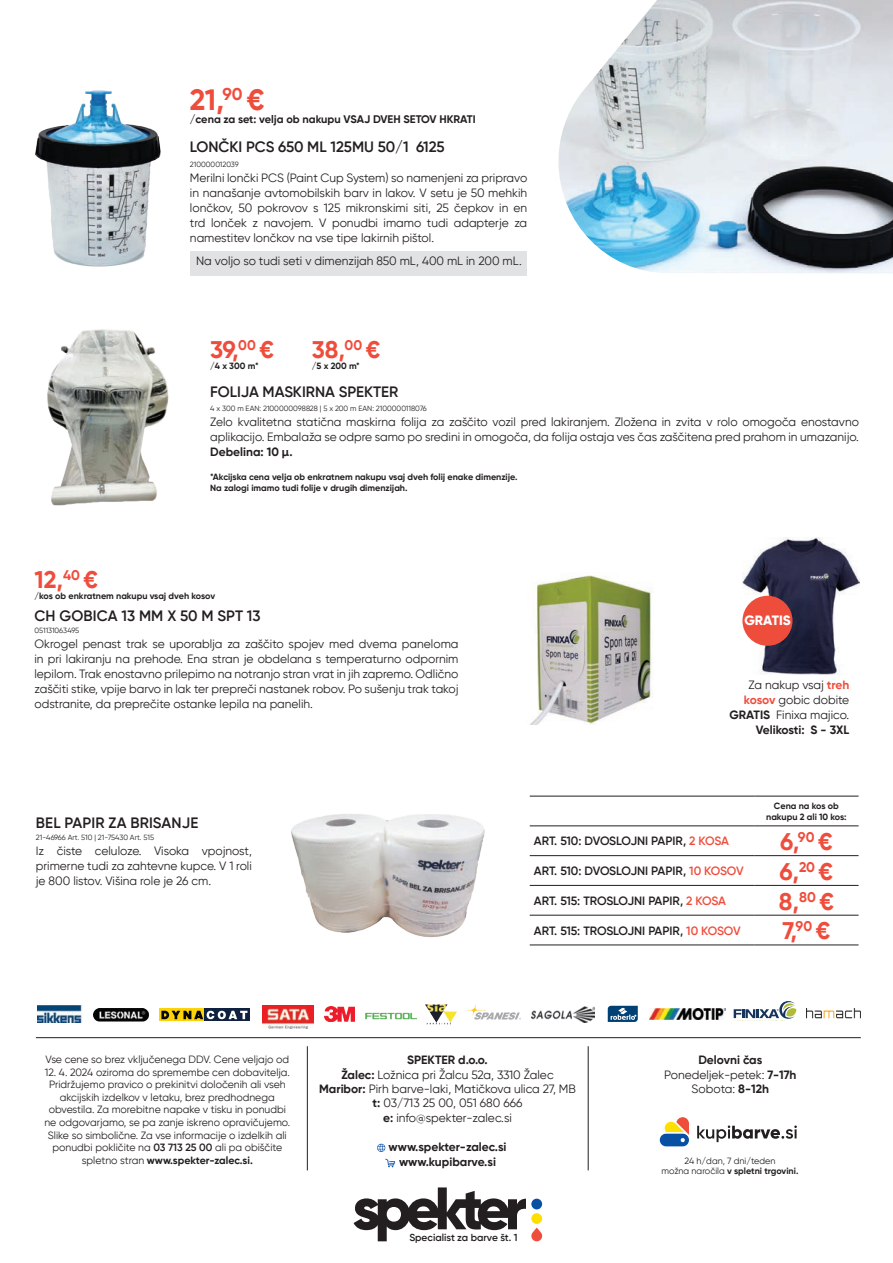
<style>
.page{position:relative;width:893px;height:1263px;background:#fff}
.page>*{position:absolute;margin:0;border:0;box-sizing:border-box;transform-origin:0 0}
.t1{font:700 29.25px "Gilroy";color:#ef4d3c}
.t2{font:700 24px "Gilroy";color:#ef4d3c}
.Naslov-izdelek{font:600 15px "Gilroy";color:#231f20}
.novo-akcija-procent{font:800 13.5px "Gilroy";color:#fff}
.Teks-izdelek{font:12px/15px "Gilroy";color:#231f20;text-align:justify}
.Naslov-izdelek-2{font:600 12px "Gilroy";letter-spacing:-.01em;color:#231f20}
.Teks-izdelek-2{font:700 12px "Gilroy";color:#231f20}
.t3{font:700 10.95px "Gilroy";color:#231f20}
.t4{font:10.5px/12.6px "Gilroy";color:#231f20;text-align:center}
.t5{font:600 10.2px "Gilroy";color:#231f20}
.Teks-izdelek-3{font:700 9px "Gilroy";color:#231f20}
.Teks-izdelek-4{font:9px "Gilroy";color:#231f20}
.Šifra-izdelek{font:7.5px "Gilroy";color:#231f20}
.s1{font-weight:700}
.s2{font-weight:700;color:#ef4d3c}
.s3{color:#ef4d3c}
.s4{font-weight:600}
.s5{font-weight:400}
</style>
<div class="page">
<div style="left:191px;top:251px;width:336px;height:25px;background:#e1e2e4"></div>
<img style="left:47px;top:329px;width:122px;height:177px">
<img style="left:530px;top:575px;width:122px;height:149px">
<img style="left:742px;top:537px;width:118px;height:138px">
<div style="left:742px;top:596px;width:50px;height:50px;background:#ef4d3c;border-radius:50%"></div>
<img style="left:291px;top:814px;width:194px;height:124px">
<img style="left:531px;top:1007px;width:64px;height:15px">
<img style="left:37px;top:1005px;width:45px;height:18px">
<img style="left:93px;top:1008px;width:56px;height:14px">
<svg style="left:467px;top:1005px;width:54px;height:15px"></svg>
<img style="left:262px;top:1005px;width:52px;height:23px">
<img style="left:325px;top:1006px;width:29px;height:16px">
<img style="left:365px;top:1012px;width:51px;height:8px">
<img style="left:425px;top:1004px;width:32px;height:21px">
<img style="left:649px;top:1008px;width:77px;height:11px">
<svg style="left:734px;top:1001px;width:62px;height:20px"></svg>
<svg style="left:159px;top:1008px;width:45px;height:13px"></svg>
<svg style="left:204px;top:1008px;width:46px;height:13px"></svg>
<svg style="left:161px;top:1011px;width:86px;height:8px"></svg>
<svg style="left:608px;top:1006px;width:30px;height:16px"></svg>
<img style="left:806px;top:1008px;width:54px;height:10px">
<hr style="left:307px;top:1046px;width:1px;height:124px;background:#231f20">
<hr style="left:588px;top:1046px;width:1px;height:124px;background:#231f20">
<svg style="left:354px;top:1187px;width:188px;height:54px"></svg>
<svg style="left:697px;top:1125px;width:100px;height:17px"></svg>
<svg style="left:660px;top:1117px;width:29px;height:29px"></svg>
<svg style="left:385px;top:1158px;width:10px;height:9px"></svg>
<svg style="left:377px;top:1144px;width:8px;height:8px"></svg>
<hr style="left:36px;top:1037px;width:825px;height:1px;background:#231f20">
<img style="left:558px;top:0;width:335px;height:273px">
<img style="left:35px;top:90px;width:126px;height:177px">
<hr style="left:530px;top:796px;width:224px;height:1px;background:#231f20">
<hr style="left:754px;top:796px;width:105px;height:1px;background:#231f20">
<hr style="left:530px;top:825px;width:224px;height:1px;background:#231f20">
<hr style="left:754px;top:825px;width:105px;height:1px;background:#231f20">
<hr style="left:530px;top:855px;width:224px;height:1px;background:#231f20">
<hr style="left:754px;top:855px;width:105px;height:1px;background:#231f20">
<hr style="left:530px;top:885px;width:224px;height:1px;background:#231f20">
<hr style="left:754px;top:885px;width:105px;height:1px;background:#231f20">
<hr style="left:530px;top:915px;width:224px;height:1px;background:#231f20">
<hr style="left:754px;top:915px;width:105px;height:1px;background:#231f20">
<hr style="left:530px;top:944px;width:224px;height:1px;background:#231f20">
<hr style="left:754px;top:944px;width:105px;height:1px;background:#231f20">
<p class="t1" style="left:190px;top:82px;width:76px">21,<sup>90</sup> €</p>
<p class="t3" style="left:190px;top:113px;width:288px">/cena za set: velja ob nakupu VSAJ DVEH SETOV HKRATI</p>
<p class="Naslov-izdelek" style="left:190px;top:137px;width:256px">LONČKI PCS 650 ML 125MU 50/1 6125</p>
<p class="Šifra-izdelek" style="left:190px;top:159px;width:50px">210000012039</p>
<p class="Teks-izdelek" style="left:190px;top:170px;width:339px">Merilni lončki PCS (Paint Cup System) so namenjeni za pripravo in nanašanje avtomobilskih barv in lakov. V setu je 50 mehkih lončkov, 50 pokrovov s 125 mikronskimi siti, 25 čepkov in en trd lonček z navojem. V ponudbi imamo tudi adapterje za namestitev lončkov na vse tipe lakirnih pištol.</p>
<p class="Teks-izdelek" style="left:196px;top:253px;width:327px">Na voljo so tudi seti v dimenzijah 850 mL, 400 mL in 200 mL.</p>
<p class="t2" style="left:312px;top:335px;width:70px">38,<sup>00</sup> €</p>
<p class="Teks-izdelek-3" style="left:312px;top:360px;width:49px">/5 x 200 m*</p>
<p class="Naslov-izdelek" style="left:210px;top:383px;width:190px">FOLIJA MASKIRNA SPEKTER</p>
<p class="Šifra-izdelek" style="left:210px;top:404px;width:218px">4 x 300 m EAN: 2100000098828 | 5 x 200 m EAN: 2100000118076</p>
<p class="Teks-izdelek" style="left:210px;top:414px;width:650px">Zelo kvalitetna statična maskirna folija za zaščito vozil pred lakiranjem. Zložena in zvita v rolo omogoča enostavno aplikacijo. Embalaža se odpre samo po sredini in omogoča, da folija ostaja ves čas zaščitena pred prahom in umazanijo.<br><span class="s1">Debelina: 10 µ.</span></p>
<p class="Teks-izdelek-3" style="left:210px;top:471px;width:309px">*Akcijska cena velja ob enkratnem nakupu vsaj dveh folij enake dimenzije.</p>
<p class="Teks-izdelek-3" style="left:210px;top:482px;width:199px">Na zalogi imamo tudi folije v drugih dimenzijah.</p>
<p class="t2" style="left:210px;top:335px;width:65px">39,<sup>00</sup> €</p>
<p class="Teks-izdelek-3" style="left:210px;top:360px;width:50px">/4 x 300 m*</p>
<p class="t2" style="left:34px;top:564px;width:65px">12,<sup>40</sup> €</p>
<p class="Teks-izdelek-3" style="left:34px;top:590px;width:182px">/kos ob enkratnem nakupu vsaj dveh kosov</p>
<p class="Naslov-izdelek" style="left:35px;top:606px;width:228px">CH GOBICA 13 MM X 50 M SPT 13</p>
<p class="Šifra-izdelek" style="left:34px;top:625px;width:46px">051131063495</p>
<p class="Teks-izdelek" style="left:34px;top:636px;width:425px">Okrogel penast trak se uporablja za zaščito spojev med dvema paneloma in pri lakiranju na prehode. Ena stran je obdelana s temperaturno odpornim lepilom. Trak enostavno prilepimo na notranjo stran vrat in jih zapremo. Odlično zaščiti stike, vpije barvo in lak ter prepreči nastanek robov. Po sušenju trak takoj odstranite, da preprečite ostanke lepila na panelih.</p>
<p class="Naslov-izdelek" style="left:36px;top:814px;width:164px">BEL PAPIR ZA BRISANJE</p>
<p class="Šifra-izdelek" style="left:36px;top:833px;width:120px">21-46966 Art. 510 | 21-75430 Art. 515</p>
<p class="Teks-izdelek" style="left:36px;top:843px;width:217px">Iz čiste celuloze. Visoka vpojnost, primerne tudi za zahtevne kupce. V 1 roli je 800 listov. Višina role je 26 cm.</p>
<p class="novo-akcija-procent" style="left:744px;top:612px;width:48px">GRATIS</p>
<p class="Teks-izdelek" style="left:748px;top:677px;width:102px">Za nakup vsaj <span class="s2">treh</span></p>
<p class="Teks-izdelek" style="left:744px;top:692px;width:107px"><span class="s2">kosov</span> gobic dobite</p>
<p class="Teks-izdelek" style="left:729px;top:707px;width:121px"><span class="s1">GRATIS</span> Finixa majico.</p>
<p class="Teks-izdelek-2" style="left:756px;top:723px;width:95px">Velikosti: S - 3XL</p>
<p class="Teks-izdelek-3" style="left:774px;top:800px;width:66px">Cena na kos ob</p>
<p class="Teks-izdelek-3" style="left:766px;top:811px;width:82px">nakupu 2 ali 10 kos:</p>
<p class="Naslov-izdelek-2" style="left:534px;top:834px;width:197px">ART. 510: DVOSLOJNI PAPIR, <span class="s3">2 KOSA</span></p>
<p class="t2" style="left:780px;top:827px;width:54px">6,<sup>90</sup> €</p>
<p class="Naslov-izdelek-2" style="left:534px;top:863px;width:211px">ART. 510: DVOSLOJNI PAPIR, <span class="s3">10 KOSOV</span></p>
<p class="t2" style="left:779px;top:856px;width:55px">6,<sup>20</sup> €</p>
<p class="Naslov-izdelek-2" style="left:534px;top:893px;width:194px">ART. 515: TROSLOJNI PAPIR, <span class="s3">2 KOSA</span></p>
<p class="t2" style="left:779px;top:886px;width:57px">8,<sup>80</sup> €</p>
<p class="Naslov-izdelek-2" style="left:534px;top:923px;width:208px">ART. 515: TROSLOJNI PAPIR, <span class="s3">10 KOSOV</span></p>
<p class="t2" style="left:782px;top:916px;width:49px">7,<sup>90</sup> €</p>
<p class="t4" style="left:45px;top:1053px;width:245px">Vse cene so brez vključenega DDV. Cene veljajo od</p>
<p class="t4" style="left:44px;top:1065px;width:247px">12. 4. 2024 oziroma do spremembe cen dobavitelja.<br>Pridržujemo pravico o prekinitvi določenih ali vseh akcijskih izdelkov v letaku, brez predhodnega obvestila. Za morebitne napake v tisku in ponudbi ne odgovarjamo, se pa zanje iskreno opravičujemo.<br>Slike so simbolične. Za vse informacije o izdelkih ali ponudbi pokličite na <span class="s4">03 713 25 00</span> ali pa obiščite spletno stran <span class="s1">www.spekter-zalec.si.</span></p>
<p class="Teks-izdelek-2" style="left:407px;top:1052px;width:82px">SPEKTER d.o.o.</p>
<p class="Teks-izdelek" style="left:341px;top:1067px;width:214px"><span class="s1">Žalec:</span> Ložnica pri Žalcu 52a, 3310 Žalec</p>
<p class="Teks-izdelek" style="left:319px;top:1081px;width:258px"><span class="s1">Maribor:</span> Pirh barve-laki, Matičkova ulica 27, MB</p>
<p class="Teks-izdelek" style="left:372px;top:1095px;width:152px"><span class="s1">t:</span> 03/713 25 00, 051 680 666</p>
<p class="Teks-izdelek" style="left:383px;top:1110px;width:130px"><span class="s1">e:</span> info@spekter-zalec.si</p>
<p class="Teks-izdelek-2" style="left:388px;top:1139px;width:119px">www.spekter-zalec.si</p>
<p class="Teks-izdelek-2" style="left:399px;top:1154px;width:98px">www.kupibarve.si</p>
<p class="t5" style="left:409px;top:1231px;width:110px">Specialist za barve št. 1</p>
<p class="Teks-izdelek-2" style="left:698px;top:1052px;width:65px">Delovni čas</p>
<p class="Teks-izdelek" style="left:664px;top:1067px;width:134px">Ponedeljek-petek: <span class="s1">7-17h</span></p>
<p class="Teks-izdelek" style="left:692px;top:1081px;width:79px">Sobota: <span class="s1">8-12h</span></p>
<p class="Teks-izdelek-4" style="left:684px;top:1155px;width:93px">24 h/dan, 7 dni/teden</p>
<p class="Teks-izdelek-3" style="left:662px;top:1165px;width:138px"><span class="s5">možna naročila</span> v spletni trgovini.</p>
</div>
